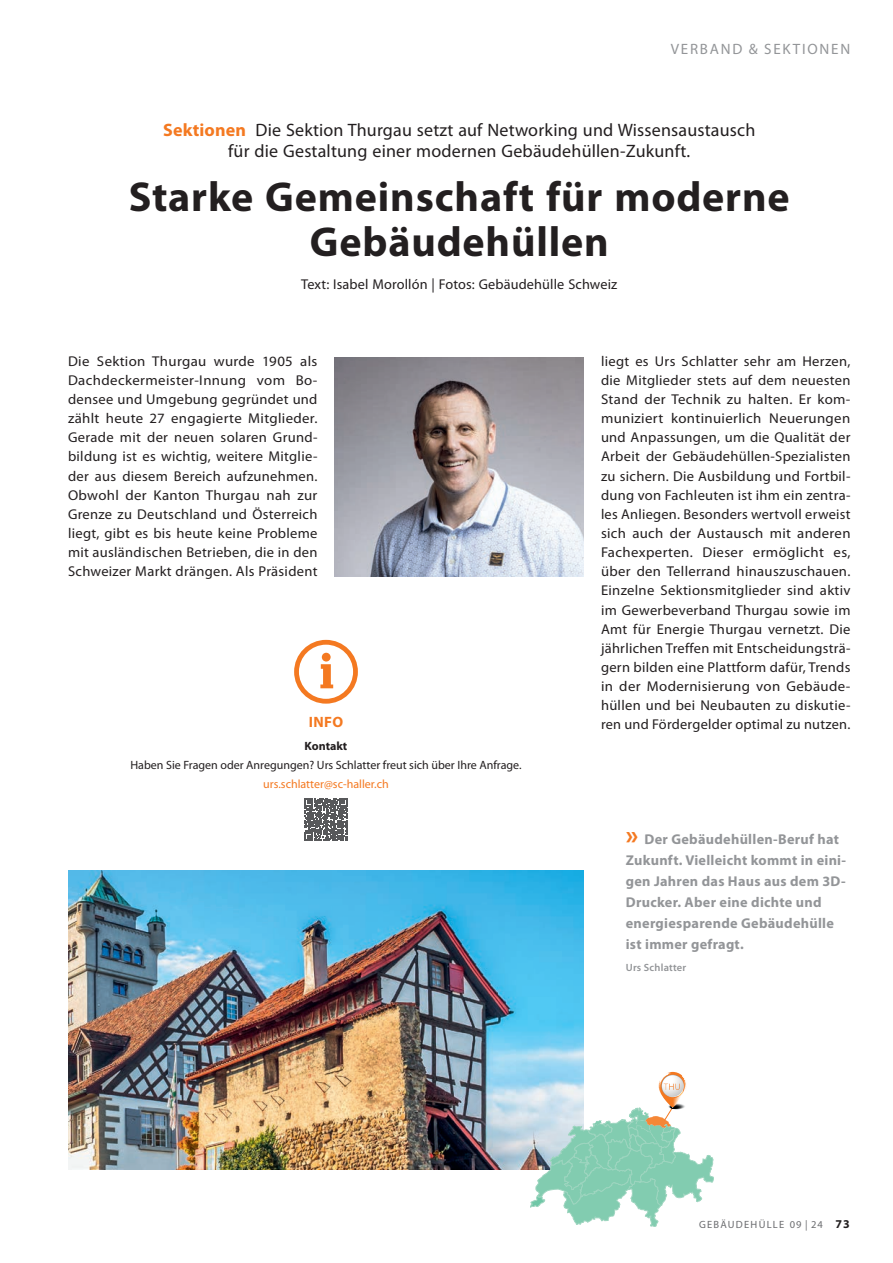
<style>
.page{position:relative;width:893px;height:1263px;background:#fff}
.page>*{position:absolute;margin:0;border:0;box-sizing:border-box;transform-origin:0 0}
.t1{font:700 42px/45px "Myriad Pro";letter-spacing:.02em;color:#231f20;text-align:center}
.t2{font:18px/21px "Myriad Pro";letter-spacing:.01em;color:#231f20;text-align:center}
.t3{font:15px "Myriad Pro";letter-spacing:.12em;color:#939598}
.t4{font:700 15px "Myriad Pro";color:#f47921}
.t5{font:14.25px/19.2px "Myriad Pro";letter-spacing:.02em;color:#231f20;text-align:justify}
.t6{font:14.25px/19.2px "Myriad Pro";letter-spacing:.02em;color:#231f20;text-align:justify;scale:1.04 1}
.t7{font:700 14.25px/21px "Myriad Pro";letter-spacing:.02em;color:#939598}
.t8{font:12px "Myriad Pro";color:#231f20}
.t9{font:12px "Myriad Pro";color:#f47921}
.t10{font:700 12px "Myriad Pro";color:#231f20}
.t11{font:10.5px "Myriad Pro";letter-spacing:.12em;color:#6c6d70}
.t12{font:600 10.5px "Myriad Pro";letter-spacing:.02em;color:#939598}
.t13{font:9.6px "Myriad Pro";color:#f47921}
.s1{font-weight:700;color:#f47921}
.s2{font-size:27px;color:#f47921}
.s3{font-weight:700;font-size:12px;color:#231f20}
</style>
<div class="page">
<svg style="left:294px;top:640px;width:64px;height:64px"></svg>
<svg style="left:305px;top:798px;width:42px;height:43px"></svg>
<img style="left:334px;top:357px;width:250px;height:219px">
<img style="left:68px;top:870px;width:516px;height:299px">
<svg style="left:530px;top:1072px;width:184px;height:155px"></svg>
<p class="t3" style="left:671px;top:41px;width:181px">VERBAND &amp; SEKTIONEN</p>
<p class="t2" style="left:163px;top:120px;width:594px"><span class="s1">Sektionen</span> Die Sektion Thurgau setzt auf Networking und Wissensaustausch für die Gestaltung einer modernen Gebäudehüllen-Zukunft.</p>
<h1 class="t1" style="left:129px;top:175px;width:662px">Starke Gemeinschaft für moderne<br>Gebäudehüllen</h1>
<p class="t5" style="left:301px;top:275px;width:318px">Text: Isabel Morollón | Fotos: Gebäudehülle Schweiz</p>
<p class="t6" style="left:68px;top:352px;width:241px">Die Sektion Thurgau wurde 1905 als Dachdeckermeister-Innung vom Bo&shy;densee und Umgebung gegründet und zählt heute 27 engagierte Mitglieder.<br>Gerade mit der neuen solaren Grund&shy;bildung ist es wichtig, weitere Mitglie&shy;der aus diesem Bereich aufzunehmen.<br>Obwohl der Kanton Thurgau nah zur Grenze zu Deutschland und Österreich liegt, gibt es bis heute keine Probleme mit ausländischen Betrieben, die in den Schweizer Markt drängen. Als Präsident</p>
<p class="t4" style="left:309px;top:713px;width:36px">INFO</p>
<p class="t10" style="left:305px;top:739px;width:44px">Kontakt</p>
<p class="t8" style="left:130px;top:758px;width:393px">Haben Sie Fragen oder Anregungen? Urs Schlatter freut sich über Ihre Anfrage.</p>
<p class="t9" style="left:263px;top:777px;width:127px">urs.schlatter@sc-haller.ch</p>
<p class="t5" style="left:601px;top:352px;width:251px">liegt es Urs Schlatter sehr am Herzen, die Mitglieder stets auf dem neuesten Stand der Technik zu halten. Er kom&shy;muniziert kontinuierlich Neuerungen und Anpassungen, um die Qualität der Arbeit der Gebäudehüllen-Spezialisten zu sichern. Die Ausbildung und Fortbil&shy;dung von Fachleuten ist ihm ein zentra&shy;les Anliegen. Besonders wertvoll erweist sich auch der Austausch mit anderen Fachexperten. Dieser ermöglicht es, über den Tellerrand hinauszuschauen.<br>Einzelne Sektionsmitglieder sind aktiv im Gewerbeverband Thurgau sowie im Amt für Energie Thurgau vernetzt. Die jährlichen Treffen mit Entscheidungsträ&shy;gern bilden eine Plattform dafür, Trends in der Modernisierung von Gebäude&shy;hüllen und bei Neubauten zu diskutie&shy;ren und Fördergelder optimal zu nutzen.</p>
<p class="t7" style="left:626px;top:829px;width:222px"><span class="s2">»</span> Der Gebäudehüllen-Beruf hat<br>Zukunft. Vielleicht kommt in eini&shy;gen Jahren das Haus aus dem 3D-<br>Drucker. Aber eine dichte und energiesparende Gebäudehülle ist immer gefragt.</p>
<p class="t12" style="left:626px;top:962px;width:62px">Urs Schlatter</p>
<p class="t13" style="left:664px;top:1081px;width:19px">THU</p>
<p class="t11" style="left:699px;top:1218px;width:152px">GEBÄUDEHÜLLE 09 | 24 <span class="s3">73</span></p>
</div>
